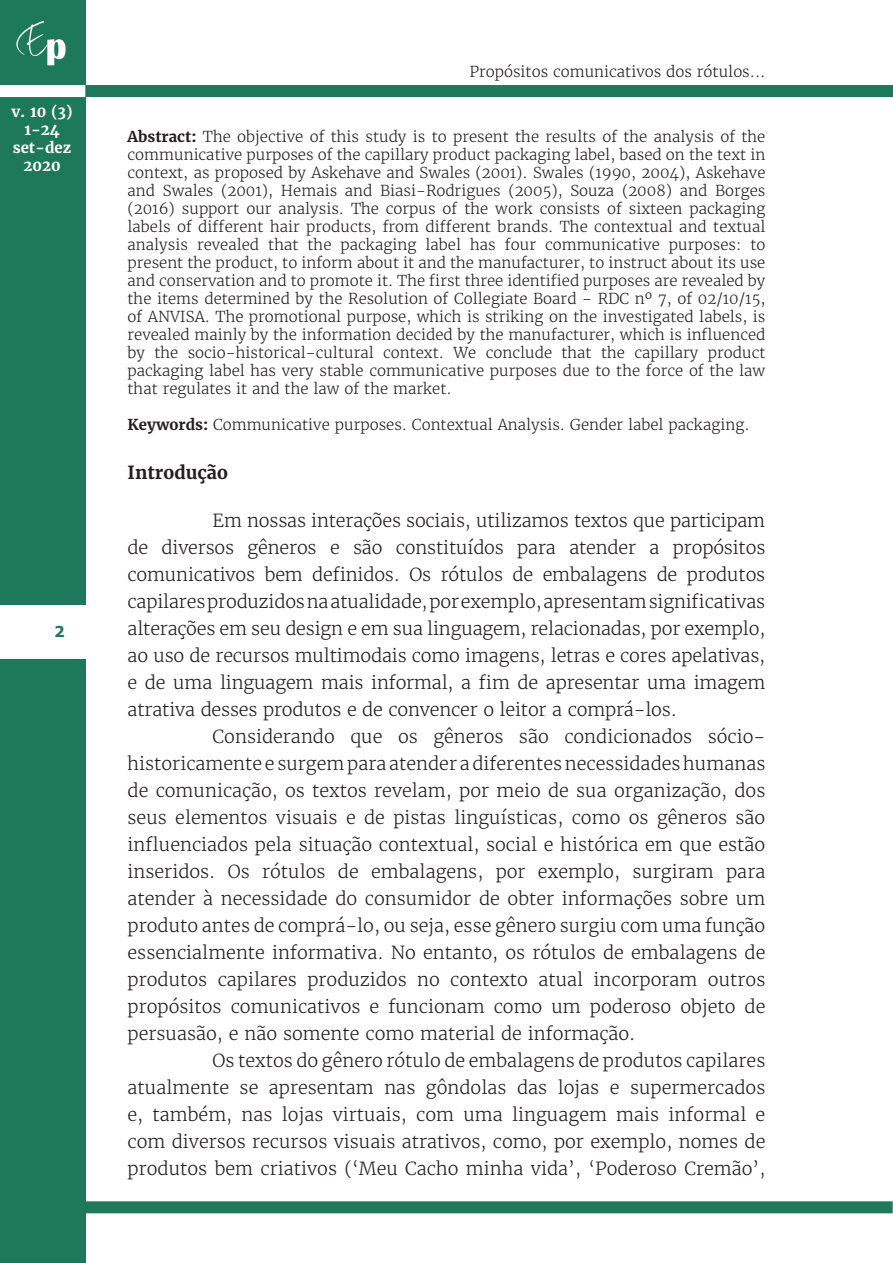
<style>
.page{position:relative;width:893px;height:1263px;background:#fff}
.page>*{position:absolute;margin:0;border:0;box-sizing:border-box;transform-origin:0 0}
.Corpo_do_artigo{font:300 18px/27px "Merriweather";color:#231f20;text-align:justify}
.Título_de_seção_prim{font:700 18px "Merriweather";color:#231f20}
.Resumo{font:300 15px/18px "Merriweather";color:#231f20;text-align:justify}
.t1{font:700 15px/18px "Merriweather";color:#fff;text-align:center}
.t2{font:700 15px "Verdana";color:#1e785a}
.s1{font-weight:700}
</style>
<div class="page">
<div style="left:0;top:0;width:85px;height:1263px;background:#1e785a"></div>
<img style="left:16px;top:21px;width:50px;height:45px">
<div style="left:85px;top:85px;width:808px;height:12px;background:#1e785a"></div>
<div style="left:0;top:85px;width:85px;height:12px;background:#fff"></div>
<div style="left:0;top:605px;width:85px;height:53px;background:#fff"></div>
<div style="left:84px;top:1201px;width:809px;height:12px;background:#1e785a"></div>
<p class="t1" style="left:11px;top:103px;width:63px">v. 10 (3)<br>1-24 set-dez<br>2020</p>
<p class="t2" style="left:54px;top:622px;width:12px">2</p>
<p class="Resumo" style="left:469px;top:63px;width:297px">Propósitos comunicativos dos rótulos...</p>
<p class="Resumo" style="left:128px;top:128px;width:639px"><span class="s1">Abstract:</span> The objective of this study is to present the results of the analysis of the communicative purposes of the capillary product packaging label, based on the text in context, as proposed by Askehave and Swales (2001). Swales (1990, 2004), Askehave and Swales (2001), Hemais and Biasi-Rodrigues (2005), Souza (2008) and Borges (2016) support our analysis. The corpus of the work consists of sixteen packaging labels of different hair products, from different brands. The contextual and textual analysis revealed that the packaging label has four communicative purposes: to present the product, to inform about it and the manufacturer, to instruct about its use and conservation and to promote it. The first three identified purposes are revealed by the items determined by the Resolution of Collegiate Board - RDC nº 7, of 02/10/15, of ANVISA. The promotional purpose, which is striking on the investigated labels, is revealed mainly by the information decided by the manufacturer, which is influenced by the socio-historical-cultural context. We conclude that the capillary product packaging label has very stable communicative purposes due to the force of the law that regulates it and the law of the market.</p>
<p class="Resumo" style="left:128px;top:416px;width:624px"><span class="s1">Keywords:</span> Communicative purposes. Contextual Analysis. Gender label packaging.</p>
<p class="Título_de_seção_prim" style="left:128px;top:461px;width:102px">Introdução</p>
<p class="Corpo_do_artigo" style="left:128px;top:507px;width:639px;text-indent:85px">Em nossas interações sociais, utilizamos textos que participam de diversos gêneros e são constituídos para atender a propósitos comunicativos bem definidos. Os rótulos de embalagens de produtos capilares produzidos na atualidade, por exemplo, apresentam significativas alterações em seu design e em sua linguagem, relacionadas, por exemplo, ao uso de recursos multimodais como imagens, letras e cores apelativas, e de uma linguagem mais informal, a fim de apresentar uma imagem atrativa desses produtos e de convencer o leitor a comprá-los.</p>
<p class="Corpo_do_artigo" style="left:128px;top:723px;width:639px;text-indent:85px">Considerando que os gêneros são condicionados sócio&shy;historicamente e surgem para atender a diferentes necessidades humanas de comunicação, os textos revelam, por meio de sua organização, dos seus elementos visuais e de pistas linguísticas, como os gêneros são influenciados pela situação contextual, social e histórica em que estão inseridos. Os rótulos de embalagens, por exemplo, surgiram para atender à necessidade do consumidor de obter informações sobre um produto antes de comprá-lo, ou seja, esse gênero surgiu com uma função essencialmente informativa. No entanto, os rótulos de embalagens de produtos capilares produzidos no contexto atual incorporam outros propósitos comunicativos e funcionam como um poderoso objeto de persuasão, e não somente como material de informação.</p>
<p class="Corpo_do_artigo" style="left:128px;top:1047px;width:639px;text-indent:85px">Os textos do gênero rótulo de embalagens de produtos capilares atualmente se apresentam nas gôndolas das lojas e supermercados e, também, nas lojas virtuais, com uma linguagem mais informal e com diversos recursos visuais atrativos, como, por exemplo, nomes de produtos bem criativos (‘Meu Cacho minha vida’, ‘Poderoso Cremão’,</p>
</div>
